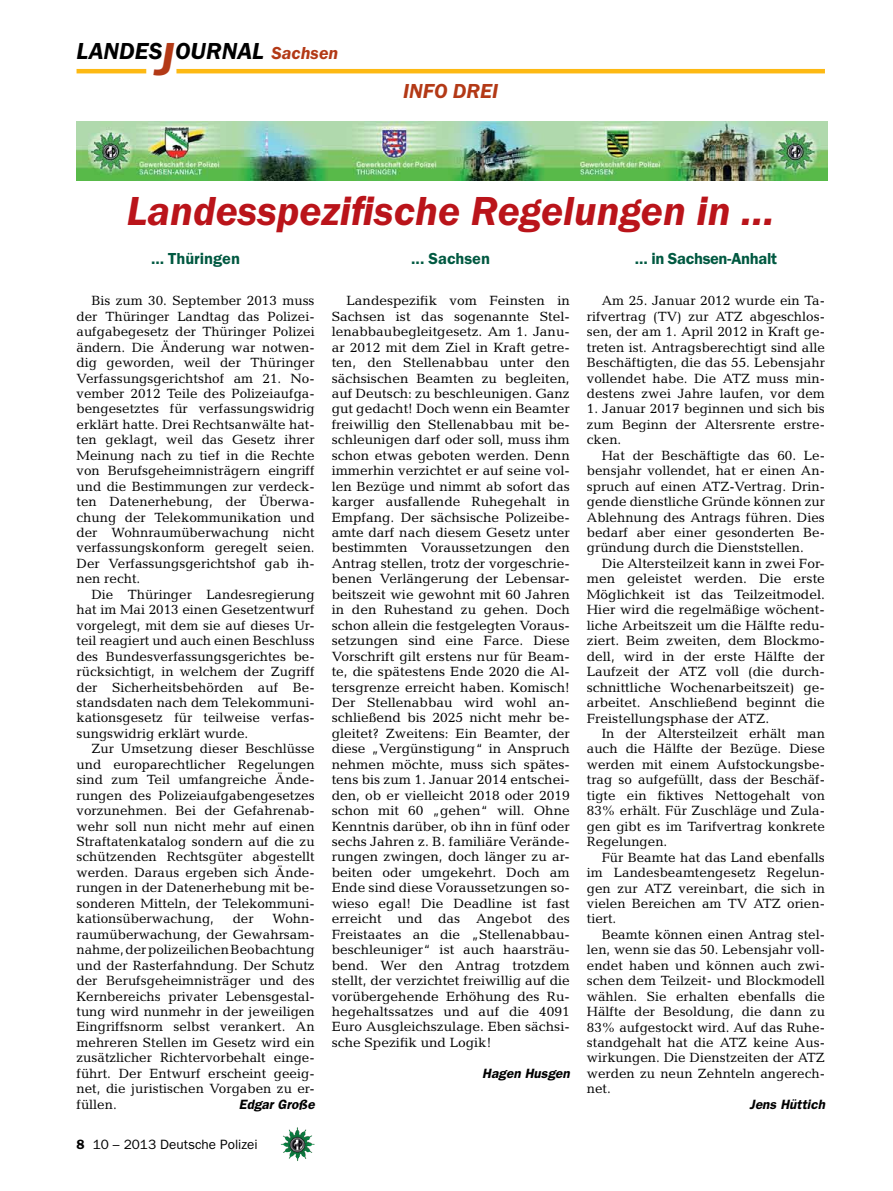
<style>
.page{position:relative;width:893px;height:1191px;background:#fff}
.page>*{position:absolute;margin:0;border:0;box-sizing:border-box;transform-origin:0 0}
.t1{font:italic 600 42px "Franklin Gothic Itc T";color:#ba141a}
.t2{font:italic 600 24px "Franklin Gothic Itc T";color:#000}
.t3{font:italic 600 21px "Franklin Gothic Itc T";color:#b33916}
.t4{font:600 16.5px "Franklin Gothic Itc T";letter-spacing:-.01em;color:#005941}
.t5{font:13.5px/15.5px "Candida";color:#000;text-align:justify}
.t6{font:italic 600 13.5px "Franklin Gothic";color:#000}
.t7{font:13.5px "Franklin Gothic";color:#000}
.s1{font-size:48px;color:#b33916}
.s2{font-size:18px;color:#b33916}
.s3{font-weight:600}
</style>
<div class="page">
<hr style="left:77px;top:69px;width:69px;height:4px;background:#fdb913">
<hr style="left:176px;top:69px;width:649px;height:4px;background:#fdb913">
<img style="left:281px;top:1128px;width:16px;height:24px">
<img style="left:77px;top:121px;width:750px;height:59px">
<h2 class="t2" style="left:77px;top:37px;width:263px">LANDES<span class="s1">J</span>OURNAL <span class="s2">Sachsen</span></h2>
<h3 class="t3" style="left:403px;top:79px;width:20px">info</h3>
<h3 class="t3" style="left:453px;top:79px;width:15px">dre</h3>
<h3 class="t3" style="left:492px;top:79px;width:8px">i</h3>
<h1 class="t1" style="left:127px;top:187px;width:649px">Landesspezifische Regelungen in …</h1>
<p class="t4" style="left:151px;top:249px;width:90px">… Thüringen</p>
<p class="t5" style="left:77px;top:293px;width:240px;text-indent:15px">Bis zum 30. September 2013 muss der Thüringer Landtag das Polizei&shy;aufgabegesetz der Thüringer Polizei ändern. Die Änderung war notwen&shy;dig geworden, weil der Thüringer Verfassungsgerichtshof am 21. No&shy;vember 2012 Teile des Polizeiaufga&shy;bengesetztes für verfassungswidrig erklärt hatte. Drei Rechtsanwälte hat&shy;ten geklagt, weil das Gesetz ihrer Meinung nach zu tief in die Rechte von Berufsgeheimnisträgern eingriff und die Bestimmungen zur verdeck&shy;ten Datenerhebung, der Überwa&shy;chung der Telekommunikation und der Wohnraumüberwachung nicht verfassungskonform geregelt seien.<br>Der Verfassungsgerichtshof gab ih&shy;nen recht.</p>
<p class="t5" style="left:77px;top:586px;width:240px;text-indent:15px">Die Thüringer Landesregierung hat im Mai 2013 einen Gesetzentwurf vorgelegt, mit dem sie auf dieses Ur&shy;teil reagiert und auch einen Beschluss des Bundesverfassungsgerichtes be&shy;rücksichtigt, in welchem der Zugriff der Sicherheitsbehörden auf Be&shy;standsdaten nach dem Telekommuni&shy;kationsgesetz für teilweise verfas&shy;sungswidrig erklärt wurde.</p>
<p class="t5" style="left:77px;top:741px;width:240px;text-indent:15px">Zur Umsetzung dieser Beschlüsse und europarechtlicher Regelungen sind zum Teil umfangreiche Ände&shy;rungen des Polizeiaufgabengesetzes vorzunehmen. Bei der Gefahrenab&shy;wehr soll nun nicht mehr auf einen Straftatenkatalog sondern auf die zu schützenden Rechtsgüter abgestellt werden. Daraus ergeben sich Ände&shy;rungen in der Datenerhebung mit be&shy;sonderen Mitteln, der Telekommuni&shy;kationsüberwachung,</p>
<p class="t4" style="left:635px;top:249px;width:144px">… in Sachsen-Anhalt</p>
<p class="t5" style="left:587px;top:293px;width:240px;text-indent:15px">Am 25. Januar 2012 wurde ein Ta&shy;rifvertrag (TV) zur ATZ abgeschlos&shy;sen, der am 1. April 2012 in Kraft ge&shy;treten ist. Antragsberechtigt sind alle Beschäftigten, die das 55. Lebensjahr vollendet habe. Die ATZ muss min&shy;destens zwei Jahre laufen, vor dem</p>
<p class="t5" style="left:587px;top:401px;width:240px">1. Januar 2017 beginnen und sich bis zum Beginn der Altersrente erstre&shy;cken.</p>
<p class="t5" style="left:587px;top:447px;width:240px;text-indent:15px">Hat der Beschäftigte das 60. Le&shy;bensjahr vollendet, hat er einen An&shy;spruch auf einen ATZ-Vertrag. Drin&shy;gende dienstliche Gründe können zur Ablehnung des Antrags führen. Dies bedarf aber einer gesonderten Be&shy;gründung durch die Dienststellen.</p>
<p class="t5" style="left:587px;top:556px;width:240px;text-indent:15px">Die Altersteilzeit kann in zwei For&shy;men geleistet werden. Die erste Möglichkeit ist das Teilzeitmodel.<br>Hier wird die regelmäßige wöchent&shy;liche Arbeitszeit um die Hälfte redu&shy;ziert. Beim zweiten, dem Blockmo&shy;dell, wird in der erste Hälfte der Laufzeit der ATZ voll (die durch&shy;schnittliche Wochenarbeitszeit) ge&shy;arbeitet. Anschließend beginnt die Freistellungsphase der ATZ.</p>
<p class="t5" style="left:587px;top:725px;width:240px;text-indent:15px">In der Altersteilzeit erhält man auch die Hälfte der Bezüge. Diese werden mit einem Aufstockungsbe&shy;trag so aufgefüllt, dass der Beschäf&shy;tigte ein fiktives Nettogehalt von 83% erhält. Für Zuschläge und Zula&shy;gen gibt es im Tarifvertrag konkrete Regelungen.</p>
<p class="t5" style="left:587px;top:849px;width:240px;text-indent:15px">Für Beamte hat das Land ebenfalls im Landesbeamtengesetz Regelun&shy;gen zur ATZ vereinbart, die sich in vielen Bereichen am TV ATZ orien&shy;tiert.</p>
<p class="t5" style="left:587px;top:926px;width:240px;text-indent:15px">Beamte können einen Antrag stel&shy;len, wenn sie das 50. Lebensjahr voll&shy;endet haben und können auch zwi&shy;schen dem Teilzeit- und Blockmodell wählen. Sie erhalten ebenfalls die Hälfte der Besoldung, die dann zu 83% aufgestockt wird. Auf das Ruhe&shy;standgehalt hat die ATZ keine Aus&shy;wirkungen. Die Dienstzeiten der ATZ werden zu neun Zehnteln angerech&shy;net.</p>
<p class="t6" style="left:750px;top:1096px;width:77px">Jens Hüttich</p>
<p class="t4" style="left:411px;top:249px;width:80px">... Sachsen</p>
<p class="t5" style="left:332px;top:293px;width:240px;text-indent:15px">Landespezifik vom Feinsten in Sachsen ist das sogenannte Stel&shy;lenabbaubegleitgesetz. Am 1. Janu&shy;ar 2012 mit dem Ziel in Kraft getre&shy;ten, den Stellenabbau unter den sächsischen Beamten zu begleiten, auf Deutsch: zu beschleunigen. Ganz gut gedacht! Doch wenn ein Beamter freiwillig den Stellenabbau mit be&shy;schleunigen darf oder soll, muss ihm schon etwas geboten werden. Denn immerhin verzichtet er auf seine vol&shy;len Bezüge und nimmt ab sofort das karger ausfallende Ruhegehalt in Empfang. Der sächsische Polizeibe&shy;amte darf nach diesem Gesetz unter bestimmten Voraussetzungen den Antrag stellen, trotz der vorgeschrie&shy;benen Verlängerung der Lebensar&shy;beitszeit wie gewohnt mit 60 Jahren in den Ruhestand zu gehen. Doch schon allein die festgelegten Voraus&shy;setzungen sind eine Farce. Diese Vorschrift gilt erstens nur für Beam&shy;te, die spätestens Ende 2020 die Al&shy;tersgrenze erreicht haben. Komisch!<br>Der Stellenabbau wird wohl an&shy;schließend bis 2025 nicht mehr be&shy;gleitet? Zweitens: Ein Beamter, der diese „Vergünstigung“ in Anspruch nehmen möchte, muss sich spätes&shy;tens bis zum 1. Januar 2014 entschei&shy;den, ob er vielleicht 2018 oder 2019 schon mit 60 „gehen“ will. Ohne Kenntnis darüber, ob ihn in fünf oder sechs Jahren z. B. familiäre Verände&shy;rungen zwingen, doch länger zu ar&shy;beiten oder umgekehrt. Doch am Ende sind diese Voraussetzungen so&shy;wieso egal! Die Deadline ist fast erreicht und das Angebot des Freistaates an die „Stellenabbau&shy;beschleuniger“ ist auch haarsträu&shy;bend. Wer den Antrag trotzdem stellt, der verzichtet freiwillig auf die vorübergehende Erhöhung des Ru&shy;hegehaltssatzes und auf die 4091<br>Euro Ausgleichszulage. Eben sächsi&shy;sche Spezifik und Logik!</p>
<p class="t6" style="left:482px;top:1065px;width:89px">Hagen Husgen</p>
<p class="t5" style="left:77px;top:911px;width:240px;text-indent:196px">Wohn&shy;raumüberwachung, der Gewahrsam&shy;nahme, der polizeilichen Beobachtung und der Rasterfahndung. Der Schutz der Berufsgeheimnisträger und des Kernbereichs privater Lebensgestal&shy;tung wird nunmehr in der jeweiligen Eingriffsnorm selbst verankert. An mehreren Stellen im Gesetz wird ein zusätzlicher Richtervorbehalt einge&shy;führt. Der Entwurf erscheint geeig&shy;net, die juristischen Vorgaben zu er&shy;füllen.</p>
<p class="t5" style="left:233px;top:911px;width:23px">der</p>
<p class="t6" style="left:239px;top:1096px;width:77px">Edgar Große</p>
<p class="t7" style="left:77px;top:1136px;width:183px"><span class="s3">8</span> 10 – 2013 Deutsche Polizei</p>
</div>
